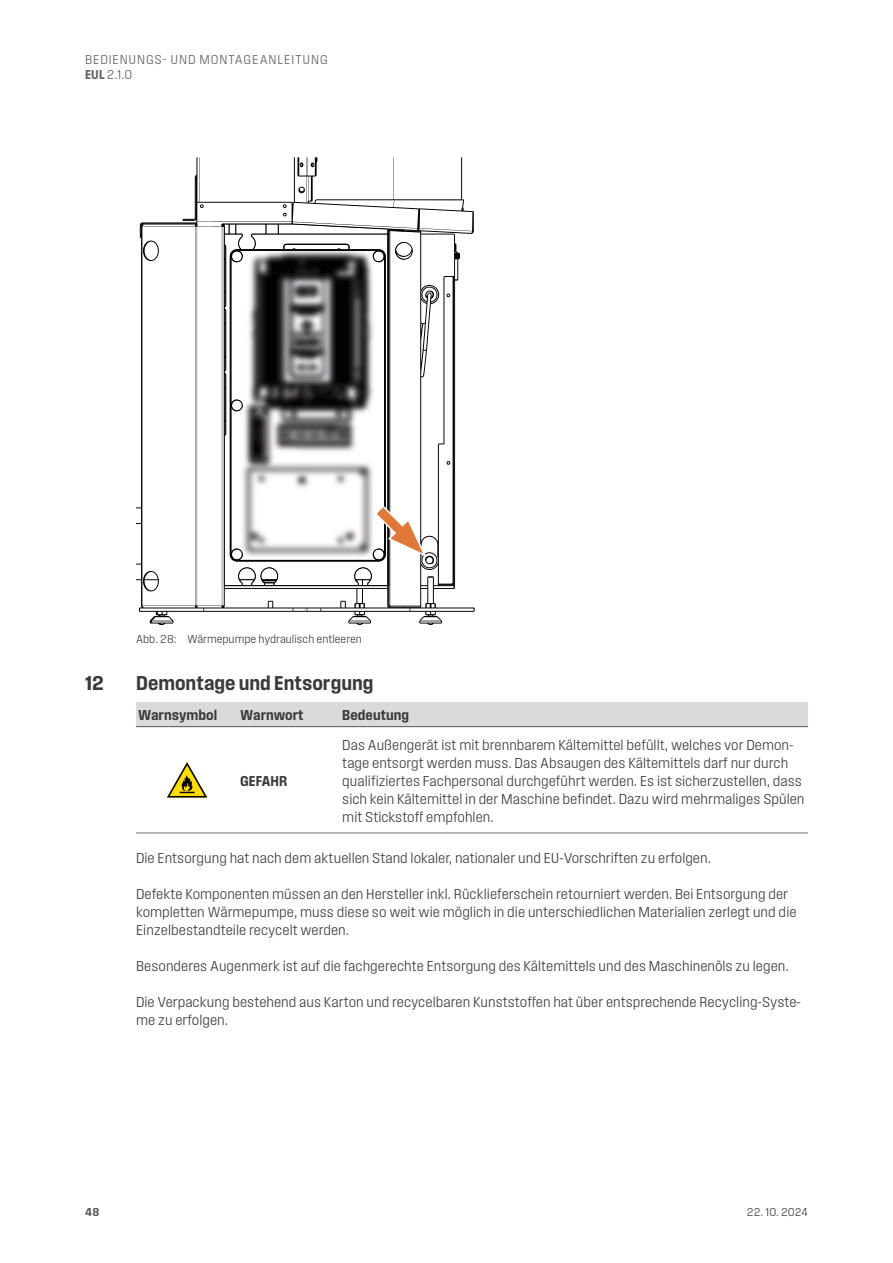
<style>
.page{position:relative;width:893px;height:1263px;background:#fff}
.page>*{position:absolute;margin:0;border:0;box-sizing:border-box;transform-origin:0 0}
.t1{font:21px "Field Gothic No.54 Demi Compact";color:#3a3a39}
.t2{font:15px/18px "Field Gothic No.51 Light Compact";color:#3a3a39}
.t3{font:15px "Field Gothic No.54 Demi Compact";color:#3a3a39}
.t4{font:13.5px/15px "Field Gothic No.51 Light Compact";letter-spacing:.06em;color:#626261}
.t5{font:12px "Field Gothic No.51 Light Compact";color:#3a3a39}
.t6{font:12px "Field Gothic No.54 Demi Compact";color:#565655}
.s1{font-family:"Field Gothic No.54 Demi Compact"}
</style>
<div class="page">
<svg style="left:136px;top:157px;width:339px;height:468px"></svg>
<svg style="left:200px;top:204px;width:4px;height:4px"></svg>
<svg style="left:283px;top:204px;width:4px;height:12px"></svg>
<svg style="left:405px;top:242px;width:8px;height:18px"></svg>
<svg style="left:143px;top:571px;width:16px;height:20px"></svg>
<svg style="left:143px;top:241px;width:16px;height:20px"></svg>
<svg style="left:300px;top:162px;width:3px;height:5px"></svg>
<svg style="left:311px;top:162px;width:3px;height:5px"></svg>
<svg style="left:446px;top:461px;width:4px;height:4px"></svg>
<svg style="left:446px;top:294px;width:4px;height:3px"></svg>
<svg style="left:298px;top:187px;width:7px;height:6px"></svg>
<img style="left:213px;top:221px;width:192px;height:365px">
<img style="left:395px;top:242px;width:10px;height:18px">
<div style="left:136px;top:702px;width:672px;height:24px;background:#d9dada"></div>
<hr style="left:136px;top:726px;width:102px;height:1px;background:#565655">
<hr style="left:238px;top:726px;width:102px;height:1px;background:#565655">
<hr style="left:136px;top:833px;width:102px;height:1px;background:#6e6e6e">
<hr style="left:238px;top:833px;width:102px;height:1px;background:#6e6e6e">
<hr style="left:340px;top:833px;width:468px;height:1px;background:#6e6e6e">
<hr style="left:340px;top:726px;width:468px;height:1px;background:#565655">
<svg style="left:167px;top:762px;width:40px;height:35px"></svg>
<svg style="left:375px;top:505px;width:62px;height:63px"></svg>
<p class="t4" style="left:85px;top:52px;width:244px">BEDIENUNGS- UND MONTAGEANLEITUNG<br><span class="s1">EUL</span> 2.1.0</p>
<p class="t5" style="left:136px;top:633px;width:227px">Abb. 28: Wärmepumpe hydraulisch entleeren</p>
<h1 class="t1" style="left:85px;top:671px;width:20px">12</h1>
<h1 class="t1" style="left:136px;top:671px;width:239px">Demontage und Entsorgung</h1>
<p class="t3" style="left:138px;top:707px;width:80px">Warnsymbol</p>
<p class="t3" style="left:240px;top:707px;width:65px">Warnwort</p>
<p class="t3" style="left:342px;top:707px;width:68px">Bedeutung</p>
<p class="t2" style="left:342px;top:736px;width:464px">Das Außengerät ist mit brennbarem Kältemittel befüllt, welches vor Demon&shy;tage entsorgt werden muss. Das Absaugen des Kältemittels darf nur durch qualifiziertes Fachpersonal durchgeführt werden. Es ist sicherzustellen, dass sich kein Kältemittel in der Maschine befindet. Dazu wird mehrmaliges Spülen mit Stickstoff empfohlen.</p>
<p class="t2" style="left:136px;top:849px;width:576px">Die Entsorgung hat nach dem aktuellen Stand lokaler, nationaler und EU-Vorschriften zu erfolgen.</p>
<p class="t2" style="left:136px;top:885px;width:662px">Defekte Komponenten müssen an den Hersteller inkl. Rücklieferschein retourniert werden. Bei Entsorgung der kompletten Wärmepumpe, muss diese so weit wie möglich in die unterschiedlichen Materialien zerlegt und die<br>Einzelbestandteile recycelt werden.</p>
<p class="t2" style="left:136px;top:957px;width:654px">Besonderes Augenmerk ist auf die fachgerechte Entsorgung des Kältemittels und des Maschinenöls zu legen.</p>
<p class="t2" style="left:136px;top:993px;width:666px">Die Verpackung bestehend aus Karton und recycelbaren Kunststoffen hat über entsprechende Recycling-Syste&shy;me zu erfolgen.</p>
<p class="t3" style="left:240px;top:773px;width:48px">GEFAHR</p>
<p class="t6" style="left:85px;top:1206px;width:16px">48</p>
<p class="t5" style="left:747px;top:1206px;width:62px">22. 10. 2024</p>
</div>
